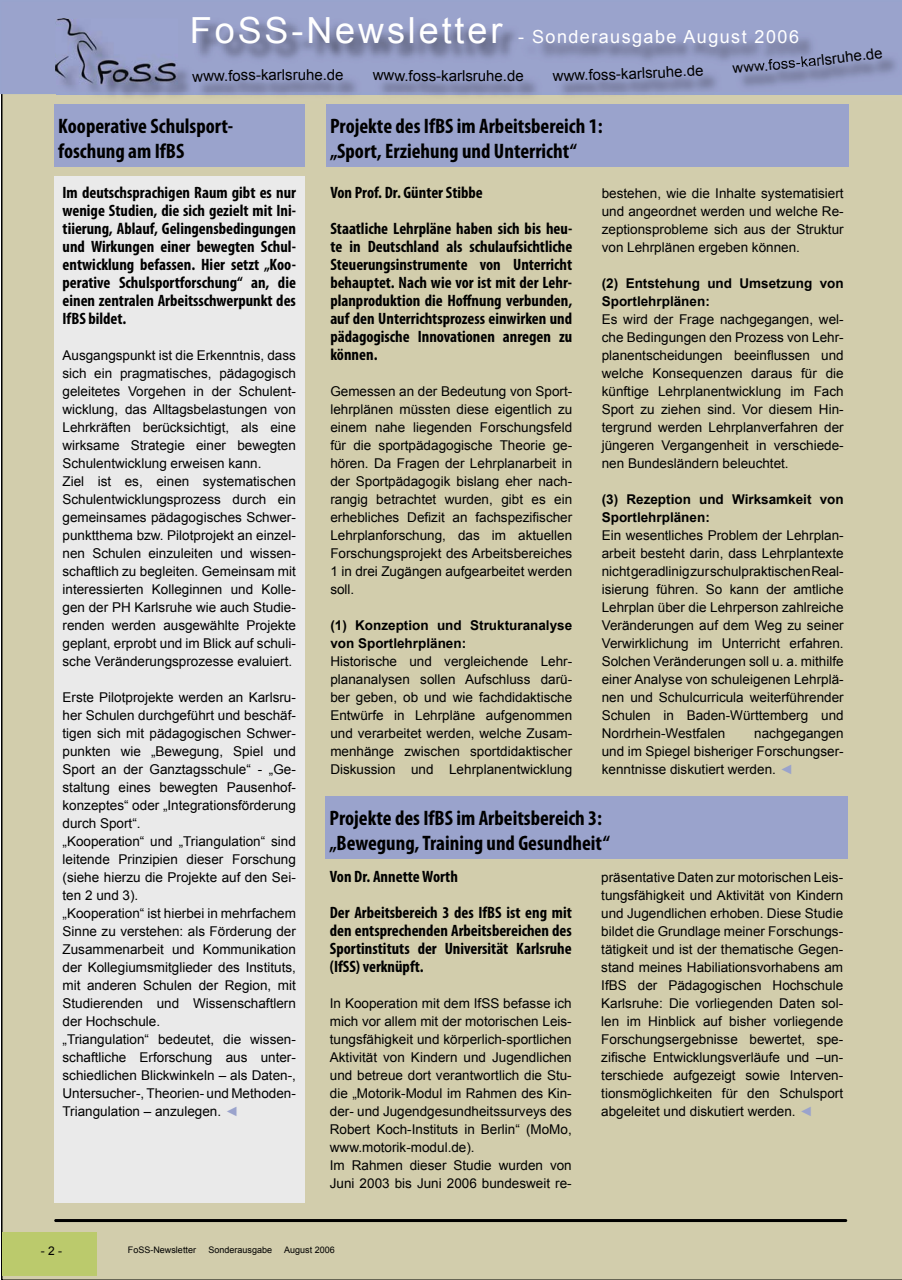
<style>
.page{position:relative;width:902px;height:1280px;background:#fff}
.page>*{position:absolute;margin:0;border:0;box-sizing:border-box;transform-origin:0 0}
.t1{font:700 condensed 21px/25.2px "Myriad Pro";color:#000}
.t2{font:18px "Arial";letter-spacing:.08em;color:#fff}
.t3{font:700 condensed 16.5px/18px "Myriad Pro";color:#000;text-align:justify}
.t4{font:15px "Arial";letter-spacing:-.005em;color:#000}
.t5{font:13.5px/18px "Arial";color:#000;text-align:justify}
.t6{font:700 13.5px/18px "Arial";color:#000}
.t7{font:12px "Arial";color:#000}
.t8{font:9px "Arial";color:#000}
.s1{font-size:36px}
.s2{color:#9aa3cc}
</style>
<div class="page">
<div style="left:1px;top:94px;width:900px;height:1186px;background:#d2cdac"></div>
<hr style="left:54px;top:1219px;width:793px;height:3px;background:#000;border-radius:2px">
<div style="left:326px;top:104px;width:522px;height:63px;background:#9aa3cc"></div>
<div style="left:0;top:0;width:901px;height:94px;background:#9aa3cc"></div>
<img style="left:57px;top:20px;width:138px;height:82px">
<img style="left:57px;top:93px;width:138px;height:1px">
<img style="left:55px;top:18px;width:122px;height:33px">
<img style="left:55px;top:51px;width:2px;height:33px">
<img style="left:57px;top:20px;width:120px;height:64px">
<img style="left:195px;top:18px;width:706px;height:83px">
<svg style="left:666px;top:66px;width:7px;height:11px"></svg>
<img style="left:194px;top:17px;width:623px;height:3px">
<img style="left:194px;top:20px;width:1px;height:46px">
<img style="left:195px;top:18px;width:622px;height:48px">
<svg style="left:687px;top:65px;width:7px;height:11px"></svg>
<div style="left:2px;top:1232px;width:95px;height:44px;background:#bbca6c"></div>
<div style="left:54px;top:105px;width:250px;height:62px;background:#9aa3cc"></div>
<div style="left:54px;top:176px;width:250px;height:1027px;background:#eaeaea"></div>
<div style="left:325px;top:796px;width:522px;height:63px;background:#9aa3cc"></div>
<svg style="left:192px;top:73px;width:22px;height:9px"></svg>
<svg style="left:732px;top:56px;width:89px;height:17px;background:#8890b5"></svg>
<h2 class="t2" style="left:190px;top:25px;width:610px"><span class="s1">FoSS-Newsletter</span> - Sonderausgabe August 2006</h2>
<p class="t4" style="left:214px;top:66px;width:56px;rotate:-1deg">w.foss-k</p>
<p class="t4" style="left:268px;top:65px;width:77px">arlsruhe.de</p>
<p class="t4" style="left:373px;top:65px;width:50px;rotate:1deg">www.fo</p>
<p class="t4" style="left:421px;top:66px;width:104px">ss-karlsruhe.de</p>
<p class="t4" style="left:552px;top:66px;width:50px;rotate:-1deg">www.fo</p>
<p class="t4" style="left:600px;top:65px;width:46px;rotate:-2deg">ss-karl</p>
<p class="t4" style="left:644px;top:63px;width:60px;rotate:-3deg">sruhe.de</p>
<p class="t4" style="left:742px;top:57px;width:47px;rotate:-5deg">ww.fos</p>
<p class="t4" style="left:787px;top:54px;width:51px;rotate:-6deg">s-karlsr</p>
<p class="t4" style="left:835px;top:48px;width:47px;rotate:-7deg">uhe.de</p>
<h1 class="t1" style="left:58px;top:114px;width:176px">Kooperative Schulsport&shy;foschung am IfBS</h1>
<p class="t3" style="left:63px;top:184px;width:235px">Im deutschsprachigen Raum gibt es nur wenige Studien, die sich gezielt mit Ini&shy;tiierung, Ablauf, Gelingensbedingungen und Wirkungen einer bewegten Schul&shy;entwicklung befassen. Hier setzt „Koo&shy;perative Schulsportforschung“ an, die einen zentralen Arbeitsschwerpunkt des IfBS bildet.</p>
<p class="t5" style="left:63px;top:346px;width:235px;text-align:left">Ausgangspunkt ist die Erkenntnis, dass sich ein pragmatisches, pädagogisch geleitetes Vorgehen in der Schulent&shy;wicklung, das Alltagsbelastungen von Lehrkräften berücksichtigt, als eine wirksame Strategie einer bewegten Schulentwicklung erweisen kann.<br>Ziel ist es, einen systematischen Schulentwicklungsprozess durch ein gemeinsames pädagogisches Schwer&shy;punktthema bzw. Pilotprojekt an einzel&shy;nen Schulen einzuleiten und wissen&shy;schaftlich zu begleiten. Gemeinsam mit interessierten Kolleginnen und Kolle&shy;gen der PH Karlsruhe wie auch Studie&shy;renden werden ausgewählte Projekte geplant, erprobt und im Blick auf schuli&shy;sche Veränderungsprozesse evaluiert.</p>
<p class="t5" style="left:63px;top:688px;width:235px;text-align:left">Erste Pilotprojekte werden an Karlsru&shy;her Schulen durchgeführt und beschäf&shy;tigen sich mit pädagogischen Schwer&shy;punkten wie „Bewegung, Spiel und Sport an der Ganztagsschule“ - „Ge&shy;staltung eines bewegten Pausenhof&shy;konzeptes“ oder „Integrationsförderung durch Sport“.<br>„Kooperation“ und „Triangulation“ sind leitende Prinzipien dieser Forschung (siehe hierzu die Projekte auf den Sei&shy;ten 2 und 3).<br>„Kooperation“ ist hierbei in mehrfachem Sinne zu verstehen: als Förderung der Zusammenarbeit und Kommunikation der Kollegiumsmitglieder des Instituts, mit anderen Schulen der Region, mit Studierenden und Wissenschaftlern der Hochschule.<br>„Triangulation“ bedeutet, die wissen&shy;schaftliche Erforschung aus unter&shy;schiedlichen Blickwinkeln – als Daten-, Untersucher-, Theorien- und Methoden-Triangulation – anzulegen. <span class="s2">◄</span></p>
<h1 class="t1" style="left:330px;top:114px;width:274px">Projekte des IfBS im Arbeitsbereich 1: „Sport, Erziehung und Unterricht“</h1>
<p class="t3" style="left:330px;top:175px;width:243px;line-height:36px">Von Prof. Dr. Günter Stibbe<br>Staatliche Lehrpläne haben sich bis heu-</p>
<p class="t3" style="left:330px;top:238px;width:243px">te in Deutschland als schulaufsichtliche Steuerungsinstrumente von Unterricht behauptet. Nach wie vor ist mit der Lehr&shy;planproduktion die Hoffnung verbunden, auf den Unterrichtsprozess einwirken und pädagogische Innovationen anregen zu können.</p>
<p class="t5" style="left:330px;top:382px;width:243px">Gemessen an der Bedeutung von Sport&shy;lehrplänen müssten diese eigentlich zu einem nahe liegenden Forschungsfeld für die sportpädagogische Theorie ge&shy;hören. Da Fragen der Lehrplanarbeit in der Sportpädagogik bislang eher nach&shy;rangig betrachtet wurden, gibt es ein erhebliches Defizit an fachspezifischer Lehrplanforschung, das im aktuellen Forschungsprojekt des Arbeitsbereiches 1 in drei Zugängen aufgearbeitet werden soll.</p>
<p class="t6" style="left:330px;top:617px;width:243px">(1) Konzeption und Strukturanalyse von Sportlehrplänen:</p>
<p class="t5" style="left:330px;top:652px;width:243px">Historische und vergleichende Lehr&shy;plananalysen sollen Aufschluss darü&shy;ber geben, ob und wie fachdidaktische Entwürfe in Lehrpläne aufgenommen und verarbeitet werden, welche Zusam&shy;menhänge zwischen sportdidaktischer Diskussion und Lehrplanentwicklung</p>
<p class="t5" style="left:601px;top:184px;width:243px">bestehen, wie die Inhalte systematisiert und angeordnet werden und welche Re&shy;zeptionsprobleme sich aus der Struktur von Lehrplänen ergeben können.</p>
<p class="t6" style="left:601px;top:275px;width:243px">(2) Entstehung und Umsetzung von<br>Sportlehrplänen:</p>
<p class="t5" style="left:601px;top:310px;width:243px">Es wird der Frage nachgegangen, wel&shy;che Bedingungen den Prozess von Lehr&shy;planentscheidungen beeinflussen und welche Konsequenzen daraus für die künftige Lehrplanentwicklung im Fach Sport zu ziehen sind. Vor diesem Hin&shy;tergrund werden Lehrplanverfahren der jüngeren Vergangenheit in verschiede&shy;nen Bundesländern beleuchtet.</p>
<p class="t6" style="left:601px;top:491px;width:243px">(3) Rezeption und Wirksamkeit von<br>Sportlehrplänen:</p>
<p class="t5" style="left:601px;top:526px;width:243px">Ein wesentliches Problem der Lehrplan&shy;arbeit besteht darin, dass Lehrplantexte nicht geradlinig zur schulpraktischen Real&shy;isierung führen. So kann der amt liche Lehrplan über die Lehrperson zahlreiche Veränderungen auf dem Weg zu seiner Verwirklichung im Unterricht erfahren.<br>Solchen Veränderungen soll u. a. mithilfe einer Analyse von schuleigenen Lehrplä&shy;nen und Schulcurricula weiter führender Schulen in Baden-Württemberg und Nord rhein-Westfalen</p>
<p class="t5" style="left:601px;top:724px;width:243px;text-indent:152px">nachgegangen und im Spiegel bisheriger Forschungser&shy;kenntnisse diskutiert werden. <span class="s2">◄</span></p>
<h1 class="t1" style="left:329px;top:806px;width:282px">Projekte des IfBS im Arbeitsbereich 3: „Bewegung, Training und Gesundheit“</h1>
<p class="t3" style="left:330px;top:859px;width:243px;line-height:36px">Von Dr. Annette Worth<br>Der Arbeitsbereich 3 des IfBS ist eng mit</p>
<p class="t3" style="left:330px;top:922px;width:243px">den entsprechenden Arbeitsbereichen des Sportinstituts der Universität Karlsruhe (IfSS) verknüpft.</p>
<p class="t5" style="left:330px;top:994px;width:243px;text-align:left">In Kooperation mit dem IfSS befasse ich mich vor allem mit der motorischen Leis&shy;tungsfähigkeit und körperlich-sportlichen Aktivität von Kindern und Jugendlichen und betreue dort verantwortlich die Stu&shy;die „Motorik-Modul im Rahmen des Kin&shy;der- und Jugendgesundheitssurveys des Robert Koch-Instituts in Berlin“ (MoMo, www.motorik-modul.de).<br>Im Rahmen dieser Studie wurden von Juni 2003 bis Juni 2006 bundesweit re-</p>
<p class="t5" style="left:601px;top:868px;width:243px">präsentative Daten zur motorischen Leis&shy;tungsfähigkeit und Aktivität von Kindern und Jugendlichen erhoben. Diese Studie bildet die Grundlage meiner Forschungs&shy;tätigkeit und ist der thematische Gegen&shy;stand meines Habiliationsvorhabens am IfBS der Pädagogischen Hochschule Karlsruhe: Die vorliegenden Daten sol&shy;len im Hinblick auf bisher vorliegende Forschungsergebnisse bewertet, spe&shy;zifische Entwicklungsverläufe und –un&shy;terschiede aufgezeigt sowie Interven&shy;tionsmöglichkeiten für den Schulsport abgeleitet und diskutiert werden. <span class="s2">◄</span></p>
<p class="t7" style="left:41px;top:1243px;width:23px">- 2 -</p>
<p class="t8" style="left:128px;top:1243px;width:70px">FoSS-Newsletter</p>
<p class="t8" style="left:208px;top:1243px;width:65px">Sonderausgabe</p>
<p class="t8" style="left:284px;top:1243px;width:52px">August 2006</p>
</div>
